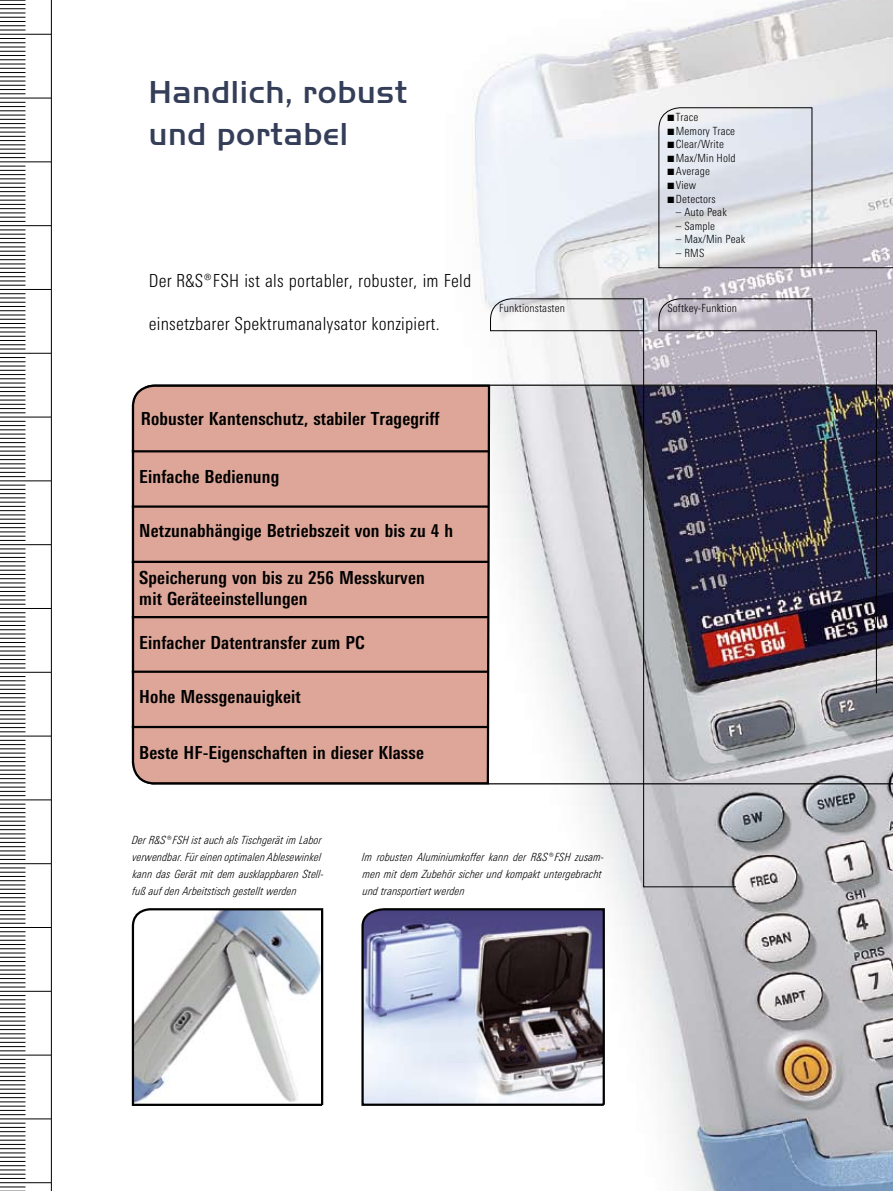
<style>
.page{position:relative;width:893px;height:1191px;background:#fff}
.page>*{position:absolute;margin:0;border:0;box-sizing:border-box;transform-origin:0 0}
.t1{font:33px/42.5px "Handel Gothic EF Medium";letter-spacing:.02em;color:#353e59}
.t2{font:700 18px/21px "RS Univers Cond";letter-spacing:.01em;color:#000}
.t3{font:300 18px "RS Univers Cond";letter-spacing:.01em;color:#000}
.t4{font:italic 300 11.25px/17px "RS Univers Cond";letter-spacing:.01em;color:#000}
.t5{font:300 11.25px/13.5px "RS Univers Cond";letter-spacing:.01em;color:#000}
</style>
<div class="page">
<img style="left:472px;top:0;width:421px;height:1191px">
<svg style="left:131px;top:908px;width:193px;height:198px"></svg>
<svg style="left:361px;top:907px;width:245px;height:200px;background:#9191a1"></svg>
<hr style="left:51px;top:0;width:1px;height:1191px;background:#000">
<hr style="left:0;top:1182px;width:51px;height:1px;background:#000">
<hr style="left:0;top:1118px;width:51px;height:1px;background:#000">
<svg style="left:0;top:1122px;width:26px;height:57px"></svg>
<hr style="left:0;top:1054px;width:51px;height:1px;background:#000">
<svg style="left:0;top:1059px;width:26px;height:56px"></svg>
<hr style="left:0;top:991px;width:51px;height:1px;background:#000">
<svg style="left:0;top:995px;width:26px;height:56px"></svg>
<hr style="left:0;top:927px;width:51px;height:1px;background:#000">
<svg style="left:0;top:931px;width:26px;height:56px"></svg>
<hr style="left:0;top:863px;width:51px;height:1px;background:#000">
<svg style="left:0;top:867px;width:26px;height:57px"></svg>
<hr style="left:0;top:799px;width:51px;height:1px;background:#000">
<svg style="left:0;top:804px;width:26px;height:56px"></svg>
<hr style="left:0;top:736px;width:51px;height:1px;background:#000">
<svg style="left:0;top:740px;width:26px;height:56px"></svg>
<hr style="left:0;top:672px;width:51px;height:1px;background:#000">
<svg style="left:0;top:676px;width:26px;height:56px"></svg>
<hr style="left:0;top:608px;width:51px;height:1px;background:#000">
<svg style="left:0;top:612px;width:26px;height:57px"></svg>
<hr style="left:0;top:544px;width:51px;height:1px;background:#000">
<svg style="left:0;top:548px;width:26px;height:57px"></svg>
<hr style="left:0;top:480px;width:51px;height:1px;background:#000">
<svg style="left:0;top:485px;width:26px;height:56px"></svg>
<hr style="left:0;top:417px;width:51px;height:1px;background:#000">
<svg style="left:0;top:421px;width:26px;height:56px"></svg>
<hr style="left:0;top:353px;width:51px;height:1px;background:#000">
<svg style="left:0;top:357px;width:26px;height:56px"></svg>
<hr style="left:0;top:289px;width:51px;height:1px;background:#000">
<svg style="left:0;top:293px;width:26px;height:57px"></svg>
<hr style="left:0;top:225px;width:51px;height:1px;background:#000">
<svg style="left:0;top:230px;width:26px;height:56px"></svg>
<hr style="left:0;top:162px;width:51px;height:1px;background:#000">
<svg style="left:0;top:166px;width:26px;height:56px"></svg>
<hr style="left:0;top:98px;width:51px;height:1px;background:#000">
<svg style="left:0;top:102px;width:26px;height:56px"></svg>
<hr style="left:0;top:34px;width:51px;height:1px;background:#000">
<svg style="left:0;top:38px;width:26px;height:57px"></svg>
<svg style="left:0;top:0;width:26px;height:31px"></svg>
<svg style="left:0;top:1186px;width:26px;height:5px"></svg>
<svg style="left:132px;top:383px;width:761px;height:403px;background:#d7b3ab"></svg>
<hr style="left:132px;top:450px;width:357px;height:2px;background:#000">
<hr style="left:132px;top:505px;width:357px;height:3px;background:#000">
<hr style="left:132px;top:561px;width:357px;height:2px;background:#000">
<hr style="left:132px;top:616px;width:357px;height:2px;background:#000">
<hr style="left:132px;top:670px;width:357px;height:3px;background:#000">
<hr style="left:132px;top:726px;width:357px;height:2px;background:#000">
<svg style="left:490px;top:298px;width:154px;height:33px"></svg>
<svg style="left:643px;top:330px;width:93px;height:557px;background:#a8a8ae"></svg>
<svg style="left:658px;top:107px;width:235px;height:656px;background:#888593"></svg>
<h1 class="t1" style="left:149px;top:70px;width:260px">Handlich, robust und portabel</h1>
<h2 class="t3" style="left:149px;top:270px;width:324px">Der ¸FSH ist als portabler, robuster, im Feld</h2>
<h2 class="t3" style="left:149px;top:313px;width:292px">einsetzbarer Spektrumanalysator konzipiert.</h2>
<p class="t5" style="left:676px;top:110px;width:61px">Trace<br>Memory Trace<br>Clear/Write<br>Max/Min Hold<br>Average<br>View<br>Detectors</p>
<p class="t5" style="left:676px;top:205px;width:52px">– Auto Peak</p>
<p class="t5" style="left:676px;top:219px;width:41px">– Sample</p>
<p class="t5" style="left:676px;top:232px;width:71px">– Max/Min Peak</p>
<p class="t5" style="left:676px;top:246px;width:30px">– RMS</p>
<p class="t5" style="left:499px;top:301px;width:68px">Funktionstasten</p>
<p class="t5" style="left:667px;top:301px;width:71px">Softkey-Funktion</p>
<h2 class="t2" style="left:141px;top:407px;width:300px">Robuster Kantenschutz, stabiler Tragegriff</h2>
<h2 class="t2" style="left:139px;top:466px;width:142px">Einfache Bedienung</h2>
<h2 class="t2" style="left:139px;top:520px;width:315px">Netzunabhängige Betriebszeit von bis zu 4 h</h2>
<h2 class="t2" style="left:139px;top:567px;width:287px">Speicherung von bis zu 256 Messkurven mit Geräteeinstellungen</h2>
<h2 class="t2" style="left:139px;top:631px;width:227px">Einfacher Datentransfer zum PC</h2>
<h2 class="t2" style="left:139px;top:685px;width:163px">Hohe Messgenauigkeit</h2>
<h2 class="t2" style="left:139px;top:742px;width:286px">Beste HF-Eigenschaften in dieser Klasse</h2>
<p class="t4" style="left:132px;top:832px;width:193px">Der ¸FSH ist auch als Tischgerät im Labor verwendbar. Für einen optimalen Ablese- winkel kann das Gerät mit dem ausklappbaren Stell&shy;fuß auf den Arbeitstisch gestellt werden</p>
<p class="t4" style="left:362px;top:849px;width:243px">Im robusten Aluminiumkoffer kann der ¸FSH zusam&shy;men mit dem Zubehör sicher und kompakt untergebracht und transportiert werden</p>
</div>
